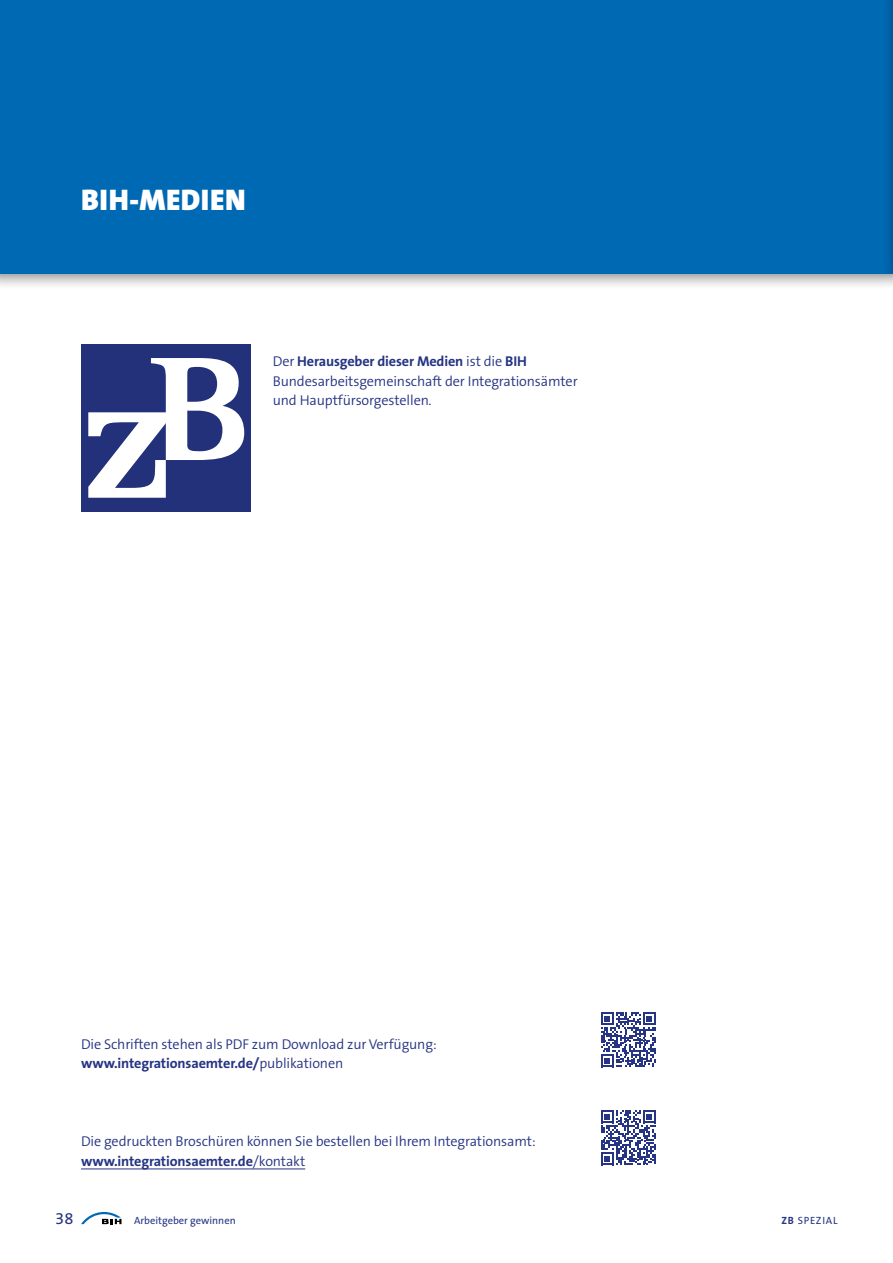
<style>
.page{position:relative;width:893px;height:1263px;background:#fff}
.page>*{position:absolute;margin:0;border:0;box-sizing:border-box;transform-origin:0 0}
.H2_Black_20pt{font:900 30px "The Sans B W9";letter-spacing:.02em;color:#fff}
.t1{font:16.5px "The Sans B W5 Plain";color:#253483}
.P_Fließtext{font:300 14.25px/19.5px "The Sans B W4";letter-spacing:-.01em;color:#253483}
.P_Fließtext-2{font:700 14.25px "The Sans B W7";letter-spacing:-.01em;color:#253483}
.t2{font:10.5px "The Sans B W5 Plain";color:#253483}
.t3{font:10.5px "The Sans B W5 Plain";letter-spacing:.075em;color:#253483}
.s1{font-family:"The Sans B W7";font-weight:700}
.s2{font-family:"The Sans B W4";font-weight:300}
</style>
<div class="page">
<div style="left:0;top:0;width:893px;height:291px;background:#000;opacity:.5"></div>
<div style="left:0;top:0;width:893px;height:274px;background:#0069b4"></div>
<div style="left:882px;top:0;width:11px;height:291px;background:#000;opacity:.5"></div>
<hr style="left:892px;top:0;width:1px;height:274px;background:#0069b4">
<svg style="left:81px;top:1212px;width:40px;height:12px"></svg>
<div style="left:82px;top:344px;width:169px;height:168px;background:#23307a"></div>
<svg style="left:88px;top:358px;width:156px;height:140px"></svg>
<svg style="left:601px;top:1012px;width:55px;height:55px"></svg>
<hr style="left:81px;top:1169px;width:224px;height:1px;background:#253483">
<svg style="left:601px;top:1110px;width:55px;height:55px"></svg>
<h2 class="H2_Black_20pt" style="left:81px;top:181px;width:166px">BIH-MEDIEN</h2>
<p class="P_Fließtext" style="left:273px;top:352px;width:306px">Der <span class="s1">Herausgeber dieser Medien</span> ist die <span class="s1">BIH<br></span>Bundesarbeitsgemeinschaft der Integrationsämter und Hauptfürsorgestellen.</p>
<p class="P_Fließtext" style="left:81px;top:1034px;width:357px">Die Schriften stehen als PDF zum Download zur Verfügung:</p>
<p class="P_Fließtext-2" style="left:81px;top:1054px;width:264px">www.integrationsaemter.de/<span class="s2">publikationen</span></p>
<p class="P_Fließtext" style="left:81px;top:1132px;width:456px">Die gedruckten Broschüren können Sie bestellen bei Ihrem Integrationsamt:</p>
<p class="P_Fließtext-2" style="left:81px;top:1152px;width:226px">www.integrationsaemter.de<span class="s2">/kontakt</span></p>
<p class="t1" style="left:55px;top:1208px;width:20px">38</p>
<p class="t2" style="left:134px;top:1214px;width:103px">Arbeitgeber gewinnen</p>
<p class="t3" style="left:781px;top:1214px;width:58px"><span class="s1">ZB</span> SPEZIAL</p>
</div>
